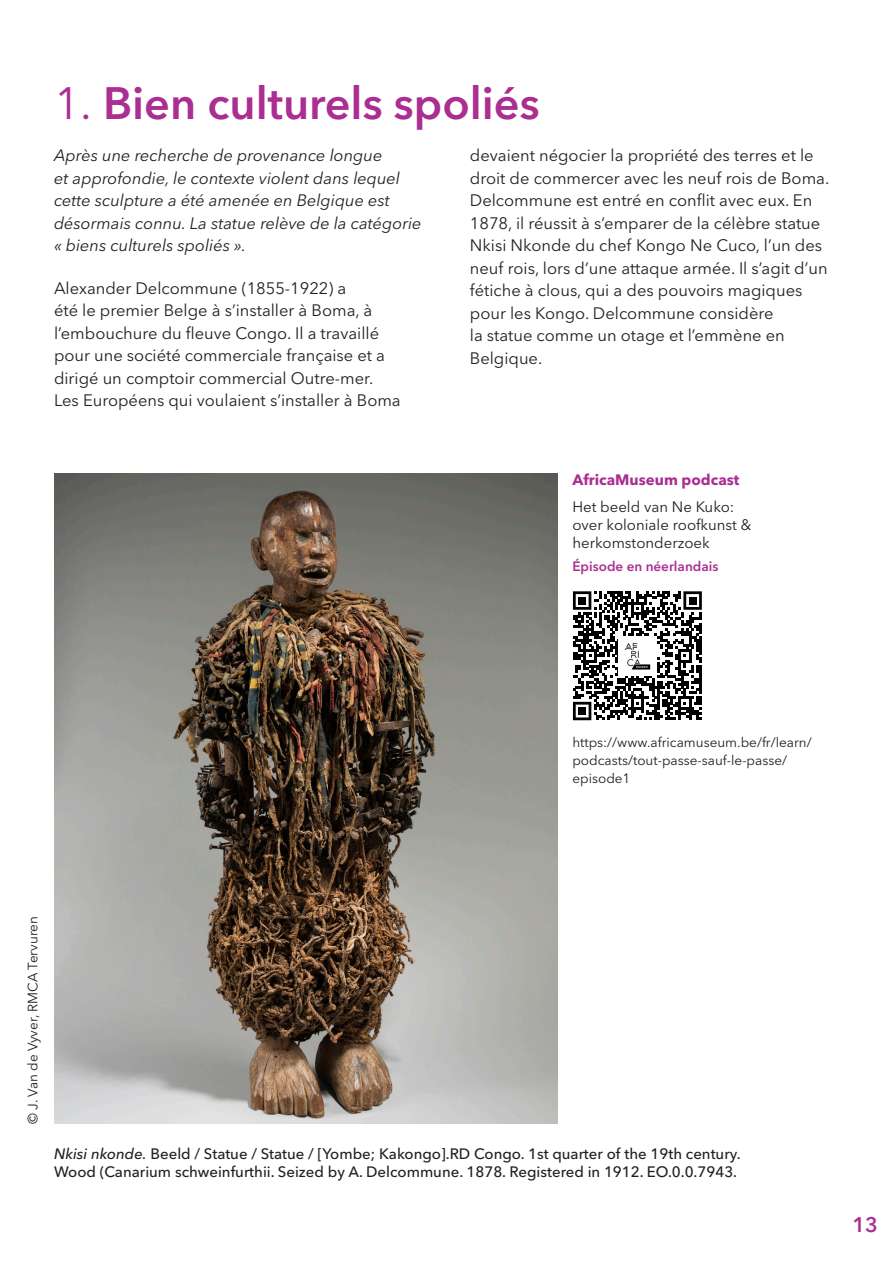
<style>
.page{position:relative;width:893px;height:1263px;background:#fff}
.page>*{position:absolute;margin:0;border:0;box-sizing:border-box;transform-origin:0 0}
.Grote_titels{font:600 45px "Avenir Next LT Pro";color:#ab2e92}
.t1{font:600 21px "Avenir Next LT Pro";color:#ab2e92}
.tekst{font:16.5px/22.5px "Avenir Next LT Pro";color:#231f20}
.tekst-2{font:italic 16.5px/22.5px "Avenir Next LT Pro";color:#231f20}
.tekst-3{font:500 15px "Avenir Next LT Pro";color:#231f20}
.tekst-4{font:15px/18px "Avenir Next LT Pro";color:#231f20}
.objecten_titels{font:700 15px "Avenir Next LT Pro";color:#ab2e92}
.tekst-5{font:13.5px/18px "Avenir Next LT Pro";color:#231f20}
.objecten_titels-2{font:600 13.5px "Avenir Next LT Pro";color:#ab2e92}
.s1{font-weight:400}
.s2{font-style:italic}
</style>
<div class="page">
<img style="left:54px;top:473px;width:503px;height:651px">
<svg style="left:573px;top:591px;width:129px;height:129px"></svg>
<div style="left:578px;top:597px;width:8px;height:7px;background:#000"></div>
<div style="left:689px;top:597px;width:8px;height:7px;background:#000"></div>
<div style="left:578px;top:707px;width:8px;height:8px;background:#000"></div>
<img style="left:619px;top:636px;width:37px;height:39px">
<p class="Grote_titels" style="left:54px;top:76px;width:487px"><span class="s1">1.</span> Bien culturels spoliés</p>
<p class="tekst-2" style="left:54px;top:144px;width:369px">Après une recherche de provenance longue<br>et approfondie, le contexte violent dans lequel cette sculpture a été amenée en Belgique est désormais connu. La statue relève de la catégorie « biens culturels spoliés ».</p>
<p class="tekst" style="left:54px;top:277px;width:348px">Alexander Delcommune (1855-1922) a<br>été le premier Belge à s’installer à Boma, à l’embouchure du fleuve Congo. Il a travaillé pour une société commerciale française et a dirigé un comptoir commercial Outre-mer.<br>Les Européens qui voulaient s’installer à Boma</p>
<p class="tekst" style="left:470px;top:144px;width:361px">devaient négocier la propriété des terres et le droit de commercer avec les neuf rois de Boma.<br>Delcommune est entré en conflit avec eux. En 1878, il réussit à s’emparer de la célèbre statue Nkisi Nkonde du chef Kongo Ne Cuco, l’un des neuf rois, lors d’une attaque armée. Il s’agit d’un fétiche à clous, qui a des pouvoirs magiques pour les Kongo. Delcommune considère<br>la statue comme un otage et l’emmène en Belgique.</p>
<p class="objecten_titels" style="left:572px;top:470px;width:169px">AfricaMuseum podcast</p>
<p class="tekst-4" style="left:572px;top:497px;width:180px">Het beeld van Ne Kuko: over koloniale roofkunst &amp; herkomstonderzoek</p>
<p class="objecten_titels-2" style="left:572px;top:558px;width:148px">Épisode en néerlandais</p>
<p class="tekst-5" style="left:572px;top:733px;width:241px">https://www.africamuseum.be/fr/learn/ podcasts/tout-passe-sauf-le-passe/ episode1</p>
<p class="tekst-5" style="left:24px;top:1124px;width:209px;rotate:-90deg">© J. Van de Vyver, RMCA Tervuren</p>
<p class="tekst-3" style="left:54px;top:1144px;width:688px"><span class="s2">Nkisi nkonde.</span> Beeld / Statue / Statue / [Yombe; Kakongo].RD Congo. 1st quarter of the 19th century.</p>
<p class="tekst-3" style="left:54px;top:1162px;width:685px">Wood (Canarium schweinfurthii. Seized by A. Delcommune. 1878. Registered in 1912. EO.0.0.7943.</p>
<p class="t1" style="left:852px;top:1212px;width:27px">13</p>
</div>
